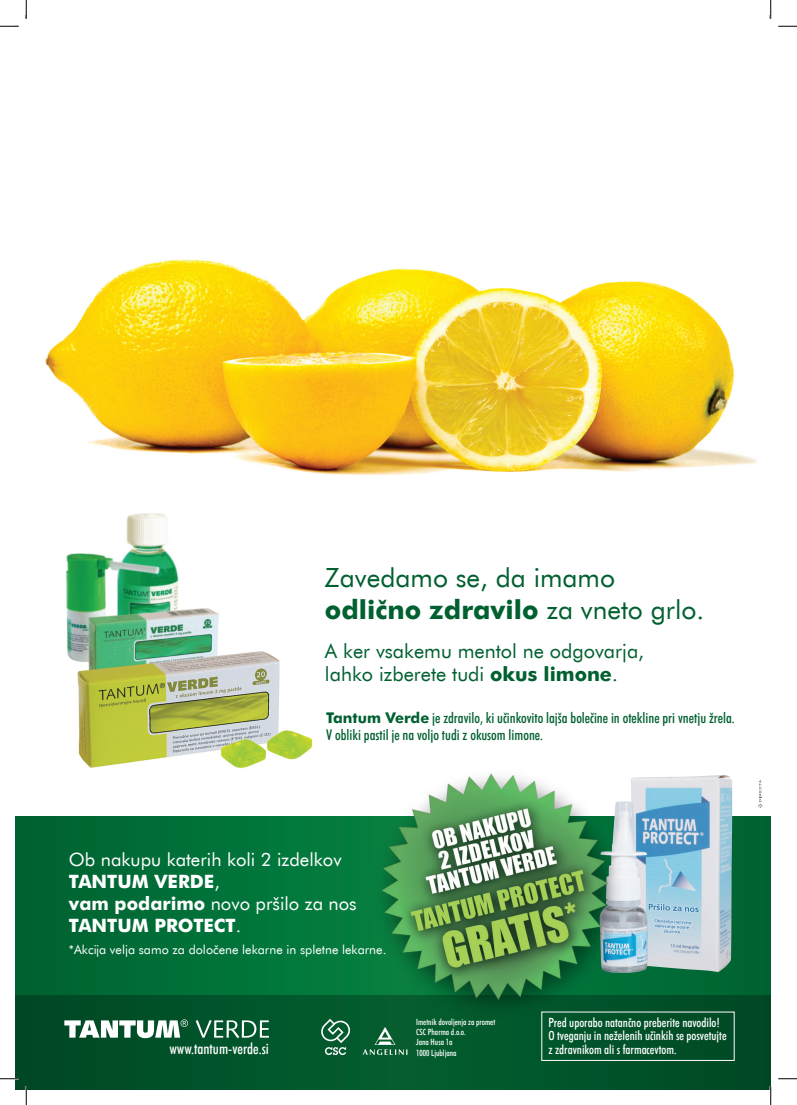
<style>
.page{position:relative;width:797px;height:1105px;background:#fff}
.page>*{position:absolute;margin:0;border:0;box-sizing:border-box;transform-origin:0 0}
.t1{font:26.38px "Futura EU Bold";color:#00602f}
.t2{font:26.38px "Futura EU Normal";color:#00602f}
.t3{font:19.75px/23.8px "Futura EU Normal";color:#00602f}
.t4{font:18.38px "Futura EU Normal";color:#fff}
.t5{font:18.38px "Futura EU Bold";color:#fff}
.t6{font:15.25px "Futura Md Cn EU Normal";color:#fff}
.t7{font:14.75px/17.6px "Futura Md Cn EU Normal";color:#00602f}
.t8{font:12.75px/13.9px "Futura Md Cn EU Normal";color:#fff}
.t9{font:12.5px "Futura EU Normal";color:#fff}
.t10{font:8.62px/10.4px "Futura Md Cn EU Normal";color:#fff}
.s1{font-family:"Futura EU Normal"}
.s2{font-family:"Futura EU Bold"}
</style>
<div class="page">
<svg style="left:16px;top:817px;width:754px;height:177px;background:#006e37"></svg>
<div style="left:16px;top:994px;width:754px;height:95px;background:#00532a"></div>
<img style="left:45px;top:259px;width:712px;height:217px">
<svg style="left:758px;top:780px;width:4px;height:28px"></svg>
<img style="left:66px;top:513px;width:247px;height:255px">
<img style="left:631px;top:775px;width:101px;height:197px">
<img style="left:628px;top:801px;width:19px;height:172px">
<img style="left:359px;top:773px;width:269px;height:239px">
<svg style="left:363px;top:1027px;width:44px;height:28px"></svg>
<svg style="left:321px;top:1019px;width:29px;height:36px"></svg>
<svg style="left:64px;top:1019px;width:205px;height:20px"></svg>
<svg style="left:0;top:25px;width:19px;height:2px"></svg>
<svg style="left:778px;top:25px;width:19px;height:2px"></svg>
<svg style="left:0;top:1078px;width:19px;height:1px"></svg>
<svg style="left:778px;top:1078px;width:19px;height:1px"></svg>
<svg style="left:25px;top:0;width:2px;height:19px"></svg>
<svg style="left:25px;top:1086px;width:2px;height:19px"></svg>
<svg style="left:769px;top:0;width:2px;height:19px"></svg>
<svg style="left:769px;top:1086px;width:2px;height:19px"></svg>
<h1 class="t2" style="left:325px;top:562px;width:291px">Zavedamo se, da imamo</h1>
<h1 class="t1" style="left:325px;top:593px;width:381px">odlično zdravilo <span class="s1">za vneto grlo.</span></h1>
<h2 class="t3" style="left:325px;top:639px;width:320px">A ker vsakemu mentol ne odgovarja, lahko izberete tudi <span class="s2">okus limone</span>.</h2>
<p class="t7" style="left:326px;top:709px;width:410px"><span class="s2">Tantum Verde</span> je zdravilo, ki učinkovito lajša bolečine in otekline pri vnetju žrela.<br>V obliki pastil je na voljo tudi z okusom limone.</p>
<p class="t4" style="left:69px;top:848px;width:274px">Ob nakupu katerih koli 2 izdelkov</p>
<p class="t5" style="left:69px;top:870px;width:152px">TANTUM VERDE<span class="s1">,</span></p>
<p class="t4" style="left:69px;top:893px;width:289px"><span class="s2">vam podarimo</span> novo pršilo za nos</p>
<p class="t5" style="left:69px;top:914px;width:174px">TANTUM PROTECT<span class="s1">.</span></p>
<p class="t9" style="left:69px;top:942px;width:319px">*Akcija velja samo za določene lekarne in spletne lekarne.</p>
<p class="t10" style="left:416px;top:1016px;width:81px">Imetnik dovoljenja za promet<br>CSC Pharma d.o.o.<br>Jana Husa 1a</p>
<p class="t6" style="left:169px;top:1039px;width:101px">www.tantum-verde.si</p>
<p class="t10" style="left:416px;top:1048px;width:42px">1000 Ljubljana</p>
<p class="t8" style="left:548px;top:1015px;width:180px">Pred uporabo natančno preberite navodilo!<br>O tveganju in neželenih učinkih se posvetujte z zdravnikom ali s farmacevtom.</p>
</div>
